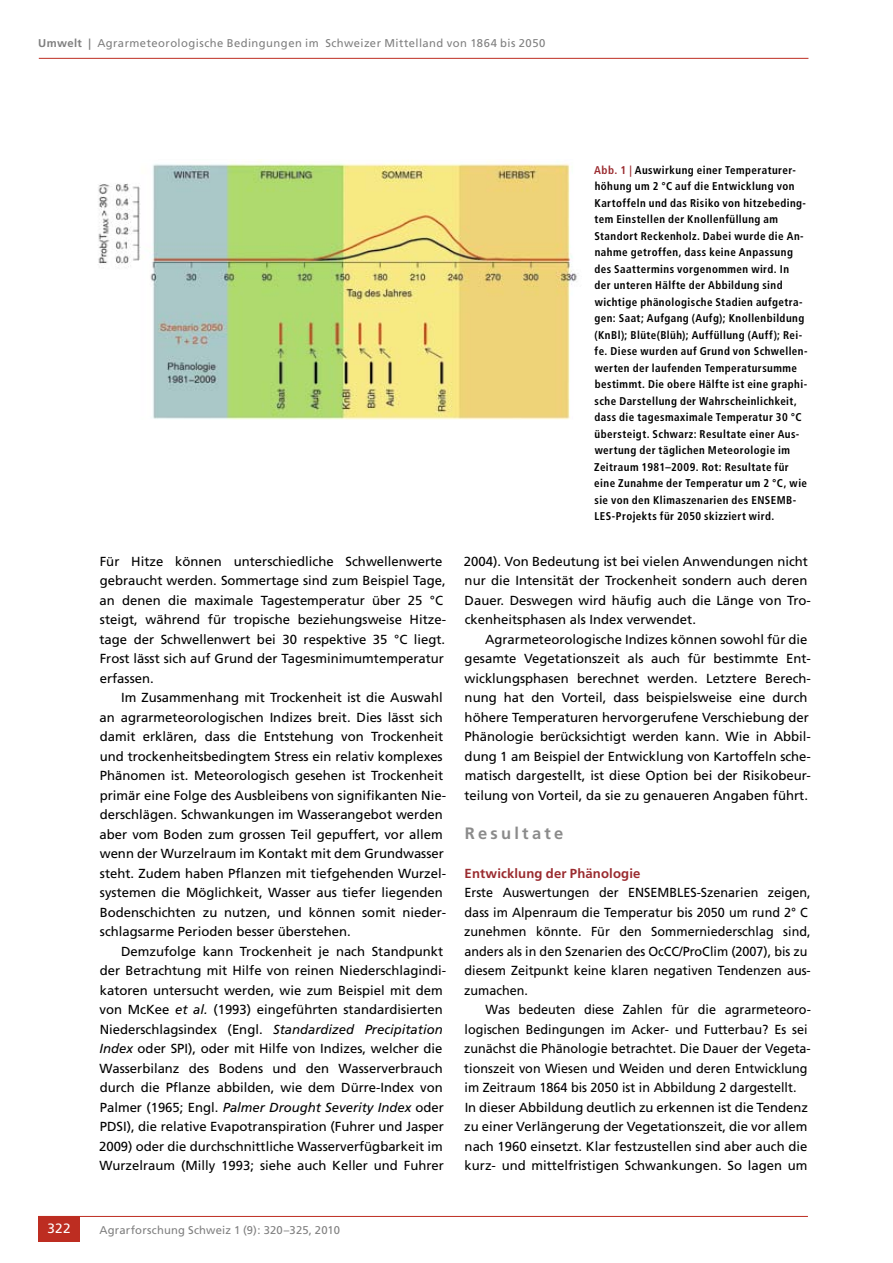
<style>
.page{position:relative;width:893px;height:1263px;background:#fff}
.page>*{position:absolute;margin:0;border:0;box-sizing:border-box;transform-origin:0 0}
.t1{font:700 16.5px "Frutiger LT Std";letter-spacing:.2em;color:#8b8b8b}
.t2{font:13.5px "Frutiger LT Std";color:#fff}
.t3{font:13.2px/19.5px "Frutiger LT Std";color:#000}
.t4{font:13.2px/19.5px "Frutiger LT Std";color:#000;scale:.96 1}
.t5{font:700 13.2px "Frutiger LT Std";letter-spacing:.01em;color:#9a2b2f}
.t6{font:700 condensed 11.25px/16.5px "Frutiger LT Std";letter-spacing:.04em;color:#000}
.t7{font:11.25px "Frutiger LT Std";letter-spacing:.035em;color:#808080}
.t8{font:11.25px "Frutiger LT Std";letter-spacing:.015em;color:#808080}
.s1{font-weight:700}
.s2{color:#9a2b2f}
.s3{font-style:italic}
</style>
<div class="page">
<hr style="left:39px;top:58px;width:769px;height:1px;background:#bd2d21">
<hr style="left:38px;top:1216px;width:770px;height:1px;background:#bd2d21">
<div style="left:38px;top:1216px;width:42px;height:26px;background:#bd2d21"></div>
<img style="left:98px;top:159px;width:481px;height:261px">
<p class="t7" style="left:38px;top:36px;width:509px"><span class="s1">Umwelt |</span> Agrarmeteorologische Bedingungen im Schweizer Mittelland von 1864 bis 2050</p>
<p class="t6" style="left:594px;top:162px;width:215px"><span class="s2">Abb. 1 |</span> Auswirkung einer Temperaturer&shy;höhung um 2 °C auf die Entwicklung von Kartoffeln und das Risiko von hitzebeding&shy;tem Einstellen der Knollenfüllung am Standort Reckenholz. Dabei wurde die An&shy;nahme getroffen, dass keine Anpassung des Saattermins vorgenommen wird. In der unteren Hälfte der Abbildung sind wichtige phänologische Stadien aufgetra&shy;gen: Saat; Aufgang (Aufg); Knollenbildung (KnBl); Blüte(Blüh); Auffüllung (Auff); Rei&shy;fe. Diese wurden auf Grund von Schwellen&shy;werten der laufenden Temperatursumme bestimmt. Die obere Hälfte ist eine graphi&shy;sche Darstellung der Wahrscheinlichkeit, dass die tagesmaximale Temperatur 30 °C übersteigt. Schwarz: Resultate einer Aus&shy;wertung der täglichen Meteorologie im Zeitraum 1981–2009. Rot: Resultate für eine Zunahme der Temperatur um 2 °C, wie sie von den Klimaszenarien des ENSEMB-LES-Projekts für 2050 skizziert wird.</p>
<p class="t3" style="left:99px;top:551px;width:348px">Für Hitze können unterschiedliche Schwellenwerte gebraucht werden. Sommertage sind zum Beispiel Tage, an denen die maximale Tagestemperatur über 25 °C steigt, während für tropische beziehungsweise Hitze&shy;tage der Schwellenwert bei 30 respektive 35 °C liegt.<br>Frost lässt sich auf Grund der Tagesminimumtemperatur erfassen.</p>
<p class="t3" style="left:100px;top:688px;width:348px;text-indent:21px">Im Zusammenhang mit Trockenheit ist die Auswahl an agrarmeteorologischen Indizes breit. Dies lässt sich damit erklären, dass die Entstehung von Trockenheit und trockenheitsbedingtem Stress ein relativ komplexes Phänomen ist. Meteorologisch gesehen ist Trockenheit primär eine Folge des Ausbleibens von signifikanten Nie&shy;derschlägen. Schwankungen im Wasserangebot werden aber vom Boden zum grossen Teil gepuffert, vor allem wenn der Wurzelraum im Kontakt mit dem Grundwasser steht. Zudem haben Pflanzen mit tiefgehenden Wurzel&shy;systemen die Möglichkeit, Wasser aus tiefer liegenden Bodenschichten zu nutzen, und können somit nieder&shy;schlagsarme Perioden besser überstehen.</p>
<p class="t3" style="left:99px;top:941px;width:348px;text-indent:22px">Demzufolge kann Trockenheit je nach Standpunkt der Betrachtung mit Hilfe von reinen Niederschlagindi&shy;katoren untersucht werden, wie zum Beispiel mit dem von McKee <span class="s3">et al.</span> (1993) eingeführten standardisierten Niederschlagsindex (Engl. <span class="s3">Standardized Precipitation Index</span> oder SPI), oder mit Hilfe von Indizes, welcher die Wasserbilanz des Bodens und den Wasserverbrauch durch die Pflanze abbilden, wie dem Dürre-Index von Palmer (1965; Engl. <span class="s3">Palmer Drought Severity Index</span> oder PDSI), die relative Evapotranspiration (Fuhrer und Jasper 2009) oder die durchschnittliche Wasserverfügbarkeit im Wurzelraum (Milly 1993; siehe auch Keller und Fuhrer</p>
<p class="t3" style="left:464px;top:551px;width:348px">2004). Von Bedeutung ist bei vielen Anwendungen nicht nur die Intensität der Trockenheit sondern auch deren Dauer. Deswegen wird häufig auch die Länge von Tro&shy;ckenheitsphasen als Index verwendet.</p>
<p class="t3" style="left:464px;top:629px;width:348px;text-indent:21px">Agrarmeteorologische Indizes können sowohl für die gesamte Vegetationszeit als auch für bestimmte Ent&shy;wicklungsphasen berechnet werden. Letztere Berech&shy;nung hat den Vorteil, dass beispielsweise eine durch höhere Temperaturen hervorgerufene Verschiebung der Phänologie berücksichtigt werden kann. Wie in Abbil&shy;dung 1 am Beispiel der Entwicklung von Kartoffeln sche&shy;matisch dargestellt, ist diese Option bei der Risikobeur&shy;teilung von Vorteil, da sie zu genaueren Angaben führt.</p>
<p class="t1" style="left:465px;top:823px;width:100px">Resultate</p>
<p class="t5" style="left:465px;top:865px;width:177px">Entwicklung der Phänologie</p>
<p class="t4" style="left:464px;top:883px;width:363px">Erste Auswertungen der ENSEMBLES-Szenarien zeigen, dass im Alpenraum die Temperatur bis 2050 um rund 2° C zunehmen könnte. Für den Sommerniederschlag sind, anders als in den Szenarien des OcCC/ProClim (2007), bis zu diesem Zeitpunkt keine klaren negativen Tendenzen aus&shy;zumachen.</p>
<p class="t4" style="left:464px;top:1000px;width:363px;text-indent:21px">Was bedeuten diese Zahlen für die agrarmeteoro&shy;logischen Bedingungen im Acker- und Futterbau? Es sei zunächst die Phänologie betrachtet. Die Dauer der Vegeta&shy;tionszeit von Wiesen und Weiden und deren Entwicklung im Zeitraum 1864 bis 2050 ist in Abbildung 2 dargestellt.<br>In dieser Abbildung deutlich zu erkennen ist die Tendenz zu einer Verlängerung der Vegetationszeit, die vor allem nach 1960 einsetzt. Klar festzustellen sind aber auch die kurz- und mittelfristigen Schwankungen. So lagen um</p>
<p class="t2" style="left:48px;top:1221px;width:25px">322</p>
<p class="t8" style="left:99px;top:1223px;width:242px">Agrarforschung Schweiz 1 (9): 320–325, 2010</p>
</div>
